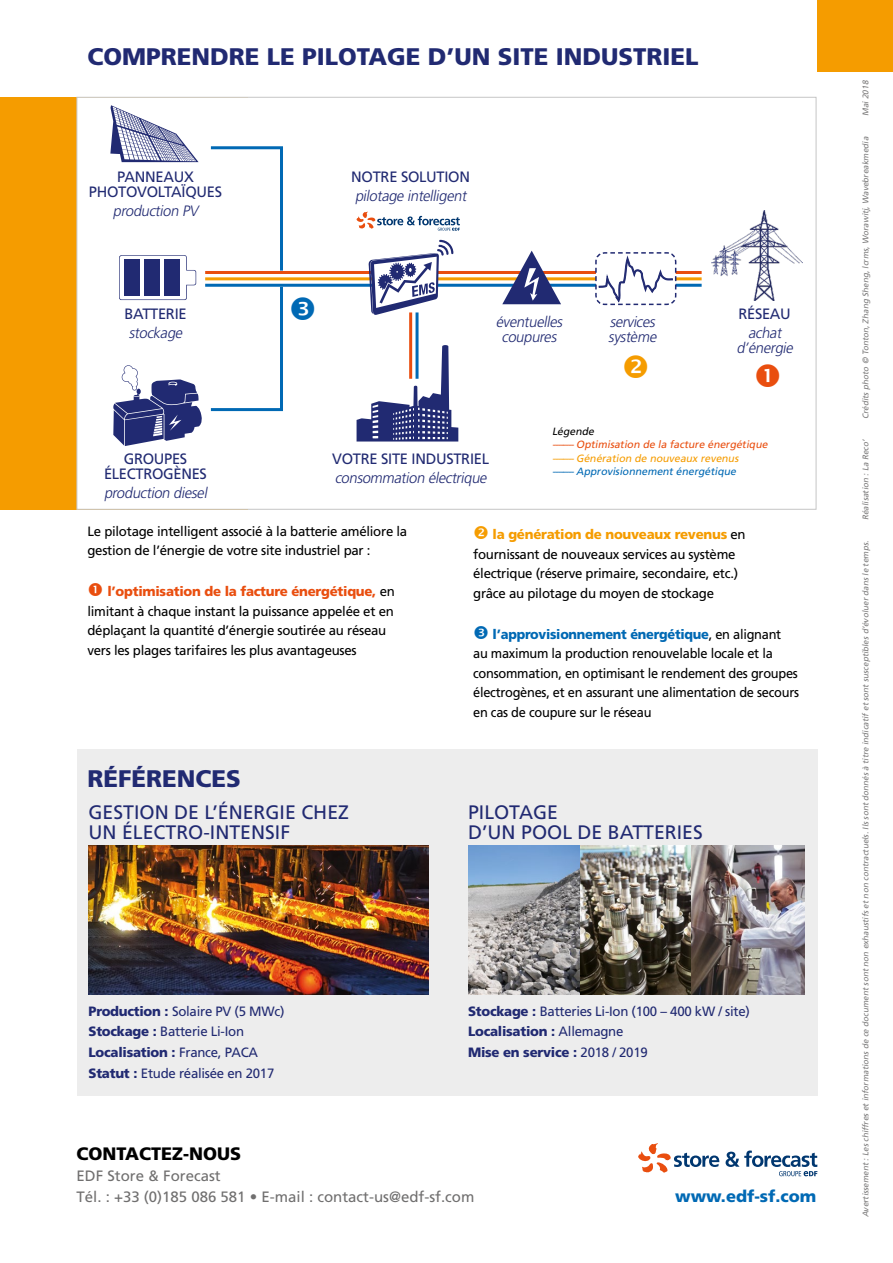
<style>
.page{position:relative;width:893px;height:1263px;background:#fff}
.page>*{position:absolute;margin:0;border:0;box-sizing:border-box;transform-origin:0 0}
.t1{font:900 24px "Frutiger";color:#212a72}
.t2{font:19.5px/19.5px "Frutiger";color:#212a72}
.t3{font:900 18px "Frutiger";color:#000}
.t4{font:900 16.5px "Frutiger";color:#0069b4}
.t5{font:italic 300 15px/15px "Frutiger";color:#212a72;text-align:center}
.t6{font:15px/15px "Frutiger";letter-spacing:-.02em;color:#212a72;text-align:center}
.t7{font:15px/21px "Frutiger";color:#706f6f}
.t8{font:13.5px/19.5px "Frutiger";letter-spacing:-.02em;color:#000}
.t9{font:13.5px/19.5px "Frutiger";letter-spacing:-.02em;color:#000;scale:.95 1}
.t10{font:13.5px/20.7px "Frutiger";letter-spacing:-.02em;color:#212a72}
.t11{font:italic 10.5px "Frutiger";color:#e94e0f}
.t12{font:italic 10.5px "Frutiger";color:#0069b4}
.t13{font:italic 10.5px "Frutiger";color:#f59c00}
.t14{font:italic 10.5px "Frutiger";color:#000}
.t15{font:italic 8.25px "Frutiger";color:#7c7b7b}
.s1{font-weight:900;color:#e94e0f}
.s2{font-weight:900;color:#f59c00}
.s3{font-weight:900;color:#0069b4}
.s4{font-weight:900}
</style>
<div class="page">
<div style="left:0;top:97px;width:248px;height:413px;background:#f59c00"></div>
<div style="left:77px;top:749px;width:740px;height:346px;background:#ededed"></div>
<img style="left:468px;top:845px;width:113px;height:149px">
<img style="left:89px;top:845px;width:340px;height:149px">
<img style="left:581px;top:845px;width:111px;height:149px">
<img style="left:692px;top:845px;width:113px;height:149px">
<div style="left:77px;top:97px;width:739px;height:413px;background:#fff;border:1px solid #c6c6c6"></div>
<hr style="left:205px;top:271px;width:497px;height:3px;background:#e94e0f">
<hr style="left:205px;top:277px;width:497px;height:3px;background:#f59c00">
<hr style="left:205px;top:284px;width:497px;height:3px;background:#0069b4">
<svg style="left:357px;top:212px;width:103px;height:19px"></svg>
<img style="left:711px;top:210px;width:92px;height:90px">
<svg style="left:502px;top:251px;width:59px;height:53px"></svg>
<svg style="left:357px;top:345px;width:101px;height:96px"></svg>
<svg style="left:369px;top:240px;width:84px;height:75px"></svg>
<hr style="left:416px;top:312px;width:3px;height:67px;background:#0069b4">
<hr style="left:409px;top:312px;width:3px;height:67px;background:#e94e0f">
<svg style="left:110px;top:105px;width:174px;height:341px"></svg>
<div style="left:817px;top:0;width:76px;height:71px;background:#f59c00"></div>
<svg style="left:638px;top:1143px;width:81px;height:29px"></svg>
<svg style="left:726px;top:1150px;width:91px;height:26px"></svg>
<svg style="left:594px;top:252px;width:83px;height:54px"></svg>
<h1 class="t1" style="left:87px;top:43px;width:613px">COMPRENDRE LE PILOTAGE D’UN SITE INDUSTRIEL</h1>
<p class="t6" style="left:89px;top:169px;width:135px">PANNEAUX<br>PHOTOVOLTAÏQUES</p>
<p class="t5" style="left:113px;top:203px;width:90px">production PV</p>
<p class="t6" style="left:124px;top:306px;width:64px">BATTERIE</p>
<p class="t5" style="left:129px;top:326px;width:58px">stockage</p>
<p class="t6" style="left:104px;top:451px;width:104px">GROUPES<br>ÉLECTROGÈNES</p>
<p class="t5" style="left:104px;top:485px;width:107px">production diesel</p>
<p class="t6" style="left:351px;top:169px;width:120px">NOTRE SOLUTION</p>
<p class="t5" style="left:355px;top:188px;width:116px">pilotage intelligent</p>
<p class="t5" style="left:496px;top:314px;width:71px">éventuelles coupures</p>
<p class="t5" style="left:608px;top:314px;width:53px;text-align:left">services système</p>
<p class="t6" style="left:738px;top:306px;width:54px">RÉSEAU</p>
<p class="t5" style="left:736px;top:326px;width:61px">achat d’énergie</p>
<p class="t6" style="left:332px;top:451px;width:158px">VOTRE SITE INDUSTRIEL</p>
<p class="t5" style="left:335px;top:470px;width:156px">consommation électrique</p>
<p class="t14" style="left:552px;top:425px;width:46px">Légende</p>
<p class="t11" style="left:552px;top:439px;width:219px">--------Optimisation de la facture énergétique</p>
<p class="t13" style="left:552px;top:452px;width:190px">--------Génération de nouveaux revenus</p>
<p class="t12" style="left:552px;top:466px;width:188px">--------Approvisionnement énergétique</p>
<p class="t8" style="left:87px;top:521px;width:321px">Le pilotage intelligent associé à la batterie améliore la gestion de l’énergie de votre site industriel par :</p>
<p class="t8" style="left:87px;top:582px;width:309px;text-indent:20px"><span class="s1">l’optimisation de la facture énergétique,</span> en limitant à chaque instant la puissance appelée et en déplaçant la quantité d’énergie soutirée au réseau vers les plages tarifaires les plus avantageuses</p>
<h1 class="t1" style="left:87px;top:764px;width:155px">RÉFÉRENCES</h1>
<p class="t8" style="left:473px;top:525px;width:274px;text-indent:19px"><span class="s2">la génération de nouveaux revenus</span> en fournissant de nouveaux services au système électrique (réserve primaire, secondaire, etc.) grâce au pilotage du moyen de stockage</p>
<p class="t9" style="left:473px;top:624px;width:345px;text-indent:19px"><span class="s3">l’approvisionnement énergétique</span>, en alignant au maximum la production renouvelable locale et la consommation, en optimisant le rendement des groupes électrogènes, et en assurant une alimentation de secours en cas de coupure sur le réseau</p>
<h2 class="t2" style="left:89px;top:802px;width:262px">GESTION DE L’ÉNERGIE CHEZ<br>UN ÉLECTRO-INTENSIF</h2>
<h2 class="t2" style="left:468px;top:802px;width:236px">PILOTAGE<br>D’UN POOL DE BATTERIES</h2>
<p class="t10" style="left:89px;top:1000px;width:197px"><span class="s4">Production :</span> Solaire PV (5 MWc)<br><span class="s4">Stockage :</span> Batterie Li-Ion<br><span class="s4">Localisation :</span> France, PACA<br><span class="s4">Statut :</span> Etude réalisée en 2017</p>
<p class="t10" style="left:468px;top:1000px;width:283px"><span class="s4">Stockage :</span> Batteries Li-Ion (100 – 400 kW / site)<br><span class="s4">Localisation :</span> Allemagne<br><span class="s4">Mise en service :</span> 2018 / 2019</p>
<h3 class="t3" style="left:77px;top:1143px;width:166px">CONTACTEZ-NOUS</h3>
<p class="t7" style="left:77px;top:1165px;width:399px">EDF Store &amp; Forecast<br>Tél. : +33 (0)185 086 581 • E-mail : contact-us@edf-sf.com</p>
<p class="t4" style="left:675px;top:1186px;width:143px">www.edf-sf.com</p>
<p class="t15" style="left:861px;top:116px;width:38px;rotate:-90deg">Mai 2018</p>
<p class="t15" style="left:861px;top:419px;width:285px;rotate:-90deg">Crédits photo © Tonton, Zhang Sheng, lcrms, Worawitj, Wavebreakmedia</p>
<p class="t15" style="left:861px;top:520px;width:84px;rotate:-90deg">Réalisation : La Reco’</p>
<p class="t15" style="left:861px;top:1217px;width:679px;rotate:-90deg">Avertissement : Les chiffres et informations de ce document sont non exhaustifs et non contractuels. Ils sont donnés à titre indicatif et sont susceptibles d’évoluer dans le temps.</p>
</div>
